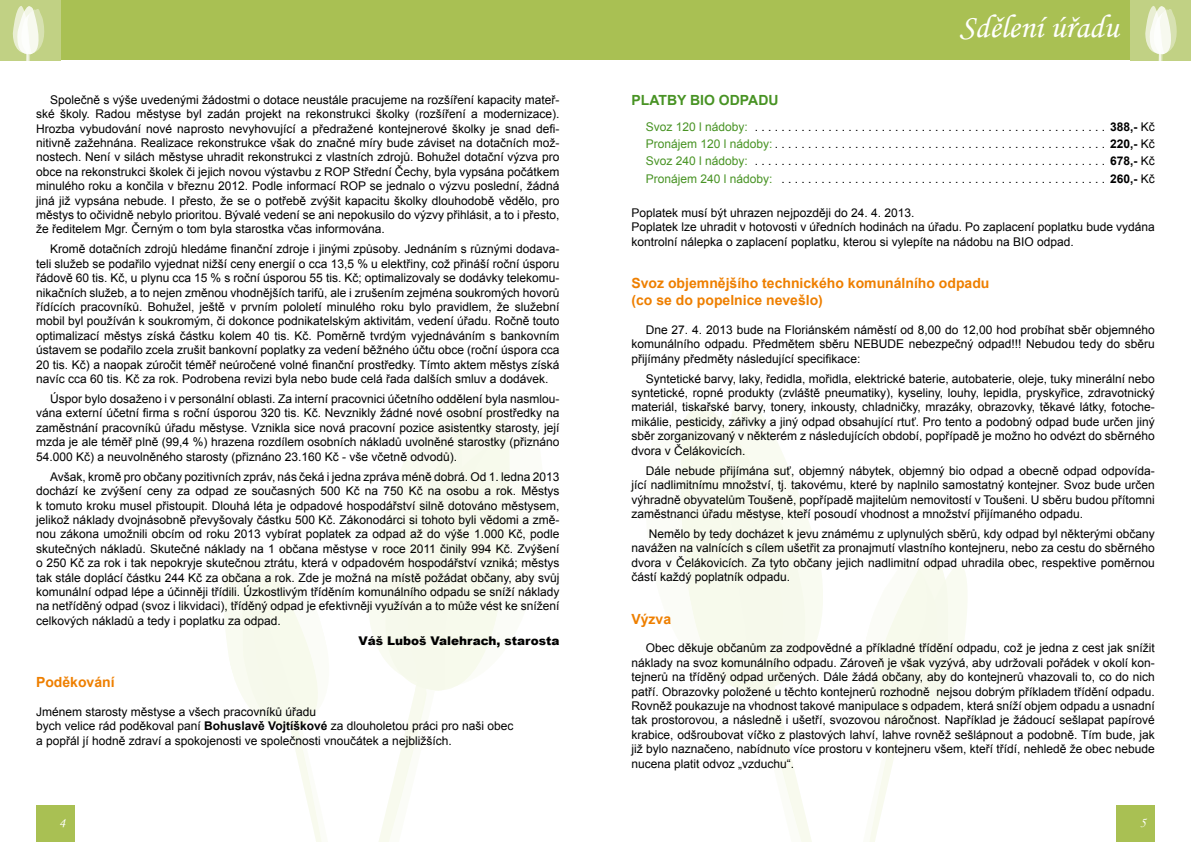
<style>
.page{position:relative;width:1191px;height:842px;background:#fff}
.page>*{position:absolute;margin:0;border:0;box-sizing:border-box;transform-origin:0 0}
.t1{font:33px "Monotype Corsiva";color:#fffffd}
.t2{font:700 14px/16.8px "Arial";color:#ee7f00}
.t3{font:700 14px "Arial";color:#489324}
.t4{font:14px "Monotype Corsiva";color:#fff}
.t5{font:12px/14.4px "Arial";color:#000;text-align:justify}
.t6{font:700 12px "Arial";color:#000}
.t7{font:900 12px "Arial";color:#000}
.s1{font-weight:700}
.s2{color:#489324}
.s3{font-weight:400}
</style>
<div class="page">
<div style="left:0;top:0;width:1131px;height:60px;background:#a9c053"></div>
<div style="left:0;top:0;width:60px;height:60px;background:#c1d184"></div>
<div style="left:1131px;top:0;width:60px;height:60px;background:#c1d184"></div>
<svg style="left:13px;top:6px;width:31px;height:55px"></svg>
<svg style="left:1145px;top:6px;width:31px;height:55px"></svg>
<div style="left:36px;top:806px;width:38px;height:36px;background:#a9c053"></div>
<div style="left:1116px;top:806px;width:39px;height:36px;background:#a9c053"></div>
<svg style="left:477px;top:404px;width:31px;height:19px"></svg>
<svg style="left:477px;top:423px;width:33px;height:159px"></svg>
<svg style="left:477px;top:435px;width:26px;height:231px;background:#f7faed"></svg>
<svg style="left:223px;top:394px;width:254px;height:448px"></svg>
<svg style="left:683px;top:405px;width:31px;height:19px"></svg>
<svg style="left:681px;top:424px;width:33px;height:154px"></svg>
<svg style="left:687px;top:437px;width:27px;height:231px;background:#f7faed"></svg>
<svg style="left:714px;top:395px;width:253px;height:447px"></svg>
<p class="t5" style="left:36px;top:92px;width:525px;text-indent:14px">Společně s výše uvedenými žádostmi o dotace neustále pracujeme na rozšíření kapacity mateř&shy;ské školy. Radou městyse byl zadán projekt na rekonstrukci školky (rozšíření a modernizace).<br>Hrozba vybudování nové naprosto nevyhovující a předražené kontejnerové školky je snad defi&shy;nitivně zažehnána. Realizace rekonstrukce však do značné míry bude záviset na dotačních mož&shy;nostech. Není v silách městyse uhradit rekonstrukci z vlastních zdrojů. Bohužel dotační výzva pro obce na rekonstrukci školek či jejich novou výstavbu z ROP Střední Čechy, byla vypsána počátkem minulého roku a končila v březnu 2012. Podle informací ROP se jednalo o výzvu poslední, žádná jiná již vypsána nebude. I přesto, že se o potřebě zvýšit kapacitu školky dlouhodobě vědělo, pro městys to očividně nebylo prioritou. Bývalé vedení se ani nepokusilo do výzvy přihlásit, a to i přesto, že ředitelem Mgr. Černým o tom byla starostka včas informována.</p>
<p class="t5" style="left:36px;top:242px;width:525px;text-indent:14px">Kromě dotačních zdrojů hledáme finanční zdroje i jinými způsoby. Jednáním s různými dodava&shy;teli služeb se podařilo vyjednat nižší ceny energií o cca 13,5 % u elektřiny, což přináší roční úsporu řádově 60 tis. Kč, u plynu cca 15 % s roční úsporou 55 tis. Kč; optimalizovaly se dodávky telekomu&shy;nikačních služeb, a to nejen změnou vhodnějších tarifů, ale i zrušením zejména soukromých hovorů řídících pracovníků. Bohužel, ještě v prvním pololetí minulého roku bylo pravidlem, že služební mobil byl používán k soukromým, či dokonce podnikatelským aktivitám, vedení úřadu. Ročně touto optimalizací městys získá částku kolem 40 tis. Kč. Poměrně tvrdým vyjednáváním s bankovním ústavem se podařilo zcela zrušit bankovní poplatky za vedení běžného účtu obce (roční úspora cca 20 tis. Kč) a naopak zúročit téměř neúročené volné finanční prostředky. Tímto aktem městys získá navíc cca 60 tis. Kč za rok. Podrobena revizi byla nebo bude celá řada dalších smluv a dodávek.</p>
<p class="t5" style="left:36px;top:392px;width:525px;text-indent:14px">Úspor bylo dosaženo i v personální oblasti. Za interní pracovnici účetního oddělení byla nasmlou&shy;vána externí účetní firma s roční úsporou 320 tis. Kč. Nevznikly žádné nové osobní prostředky na zaměstnání pracovníků úřadu městyse. Vznikla sice nová pracovní pozice asistentky starosty, její mzda je ale téměř plně (99,4 %) hrazena rozdílem osobních nákladů uvolněné starostky (přiznáno 54.000 Kč) a neuvolněného starosty (přiznáno 23.160 Kč - vše včetně odvodů).</p>
<p class="t5" style="left:36px;top:469px;width:525px;text-indent:14px">Avšak, kromě pro občany pozitivních zpráv, nás čeká i jedna zpráva méně dobrá. Od 1. ledna 2013 dochází ke zvýšení ceny za odpad ze současných 500 Kč na 750 Kč na osobu a rok. Městys k tomuto kroku musel přistoupit. Dlouhá léta je odpadové hospodářství silně dotováno městysem, jelikož náklady dvojnásobně převyšovaly částku 500 Kč. Zákonodárci si tohoto byli vědomi a změ&shy;nou zákona umožnili obcím od roku 2013 vybírat poplatek za odpad až do výše 1.000 Kč, podle skutečných nákladů. Skutečné náklady na 1 občana městyse v roce 2011 činily 994 Kč. Zvýšení o 250 Kč za rok i tak nepokryje skutečnou ztrátu, která v odpadovém hospodářství vzniká; městys tak stále doplácí částku 244 Kč za občana a rok. Zde je možná na místě požádat občany, aby svůj komunální odpad lépe a účinněji třídili. Úzkostlivým tříděním komunálního odpadu se sníží náklady na netříděný odpad (svoz i likvidaci), tříděný odpad je efektivněji využíván a to může vést ke snížení celkových nákladů a tedy i poplatku za odpad.</p>
<p class="t7" style="left:358px;top:632px;width:203px">Váš Luboš Valehrach, starosta</p>
<p class="t2" style="left:36px;top:674px;width:80px">Poděkování</p>
<p class="t5" style="left:36px;top:705px;width:479px;text-align:left">Jménem starosty městyse a všech pracovníků úřadu<br>bych velice rád poděkoval paní <span class="s1">Bohuslavě Vojtíškové</span> za dlouholetou práci pro naši obec a popřál jí hodně zdraví a spokojenosti ve společnosti vnoučátek a nejbližších.</p>
<h1 class="t1" style="left:959px;top:7px;width:161px">Sdělení úřadu</h1>
<p class="t3" style="left:631px;top:91px;width:148px">PLATBY BIO ODPADU</p>
<p class="t5" style="left:645px;top:120px;width:110px"><span class="s2">Svoz 120 l nádoby:</span> ......................................................</p>
<p class="t6" style="left:1110px;top:119px;width:46px">388,- <span class="s3">Kč</span></p>
<p class="t5" style="left:645px;top:137px;width:134px"><span class="s2">Pronájem 120 l nádoby:</span> ..................................................</p>
<p class="t6" style="left:1110px;top:136px;width:46px">220,- <span class="s3">Kč</span></p>
<p class="t5" style="left:645px;top:154px;width:110px"><span class="s2">Svoz 240 l nádoby:</span> ......................................................</p>
<p class="t6" style="left:1110px;top:153px;width:46px">678,- <span class="s3">Kč</span></p>
<p class="t5" style="left:645px;top:171px;width:135px"><span class="s2">Pronájem 240 l nádoby:</span> ..................................................</p>
<p class="t6" style="left:1110px;top:170px;width:46px">260,- <span class="s3">Kč</span></p>
<p class="t5" style="left:631px;top:206px;width:525px;text-align:left">Poplatek musí být uhrazen nejpozději do 24. 4. 2013.<br>Poplatek lze uhradit v hotovosti v úředních hodinách na úřadu. Po zaplacení poplatku bude vydána kontrolní nálepka o zaplacení poplatku, kterou si vylepíte na nádobu na BIO odpad.</p>
<p class="t2" style="left:631px;top:276px;width:359px">Svoz objemnějšího technického komunálního odpadu (co se do popelnice nevešlo)</p>
<p class="t5" style="left:631px;top:322px;width:525px;text-indent:14px">Dne 27. 4. 2013 bude na Floriánském náměstí od 8,00 do 12,00 hod probíhat sběr objemného komunálního odpadu. Předmětem sběru NEBUDE nebezpečný odpad!!! Nebudou tedy do sběru přijímány předměty následující specifikace:</p>
<p class="t5" style="left:631px;top:371px;width:525px;text-indent:14px">Syntetické barvy, laky, ředidla, mořidla, elektrické baterie, autobaterie, oleje, tuky minerální nebo syntetické, ropné produkty (zvláště pneumatiky), kyseliny, louhy, lepidla, pryskyřice, zdravotnický materiál, tiskařské barvy, tonery, inkousty, chladničky, mrazáky, obrazovky, těkavé látky, fotoche&shy;mikálie, pesticidy, zářivky a jiný odpad obsahující rtuť. Pro tento a podobný odpad bude určen jiný sběr zorganizovaný v některém z následujících období, popřípadě je možno ho odvézt do sběrného dvora v Čelákovicích.</p>
<p class="t5" style="left:631px;top:463px;width:525px;text-indent:14px">Dále nebude přijímána suť, objemný nábytek, objemný bio odpad a obecně odpad odpovída&shy;jící nadlimitnímu množství, tj. takovému, které by naplnilo samostatný kontejner. Svoz bude určen výhradně obyvatelům Toušeně, popřípadě majitelům nemovitostí v Toušeni. U sběru budou přítomni zaměstnanci úřadu městyse, kteří posoudí vhodnost a množství přijímaného odpadu.</p>
<p class="t5" style="left:631px;top:527px;width:525px;text-indent:17px">Nemělo by tedy docházet k jevu známému z uplynulých sběrů, kdy odpad byl některými občany navážen na valnících s cílem ušetřit za pronajmutí vlastního kontejneru, nebo za cestu do sběrného dvora v Čelákovicích. Za tyto občany jejich nadlimitní odpad uhradila obec, respektive poměrnou částí každý poplatník odpadu.</p>
<p class="t2" style="left:631px;top:611px;width:41px">Výzva</p>
<p class="t5" style="left:631px;top:641px;width:525px;text-indent:14px">Obec děkuje občanům za zodpovědné a příkladné třídění odpadu, což je jedna z cest jak snížit náklady na svoz komunálního odpadu. Zároveň je však vyzývá, aby udržovali pořádek v okolí kon&shy;tejnerů na tříděný odpad určených. Dále žádá občany, aby do kontejnerů vhazovali to, co do nich patří. Obrazovky položené u těchto kontejnerů rozhodně nejsou dobrým příkladem třídění odpadu.<br>Rovněž poukazuje na vhodnost takové manipulace s odpadem, která sníží objem odpadu a usnadní tak prostorovou, a následně i ušetří, svozovou náročnost. Například je žádoucí sešlapat papírové krabice, odšroubovat víčko z plastových lahví, lahve rovněž sešlápnout a podobně. Tím bude, jak již bylo naznačeno, nabídnuto více prostoru v kontejneru všem, kteří třídí, nehledě že obec nebude nucena platit odvoz „vzduchu“.</p>
<p class="t4" style="left:59px;top:814px;width:8px">4</p>
<p class="t4" style="left:1139px;top:814px;width:8px">5</p>
</div>
